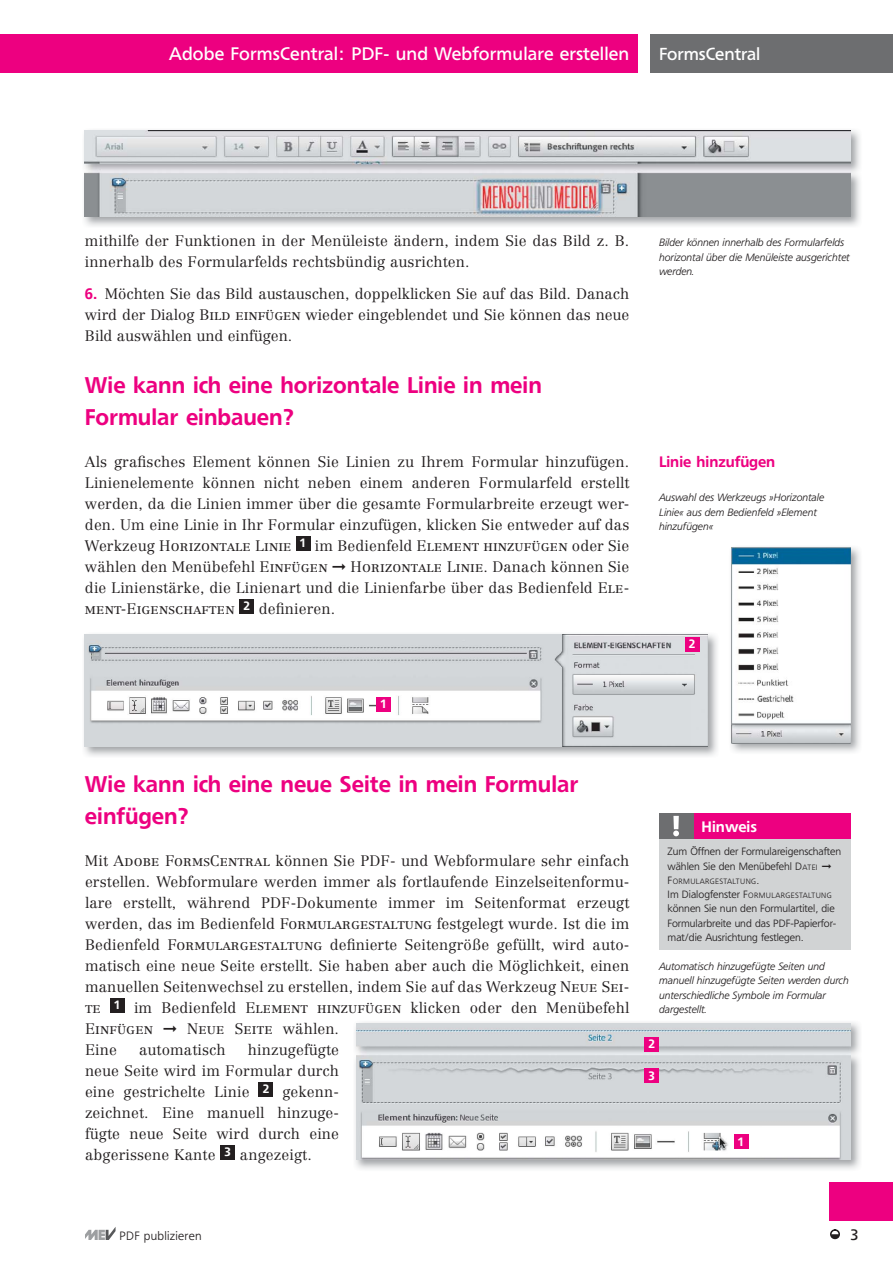
<style>
.page{position:relative;width:893px;height:1263px;background:#fff}
.page>*{position:absolute;margin:0;border:0;box-sizing:border-box;transform-origin:0 0}
.t1{font:500 22.5px/31.5px "Freeborn SB";color:#ed0080}
.t2{font:18px "Freeborn SB";letter-spacing:.01em;color:#fff}
.t3{font:17.25px "Freeborn SB";color:#fff}
.t4{font:300 15px/21px "Centennial";letter-spacing:.01em;color:#231f20;text-align:justify}
.t5{font:15px "Centennial Light SC";letter-spacing:.01em;color:#231f20}
.t6{font:500 15px "Freeborn SB";color:#ed0080}
.t7{font:500 15px "Freeborn SB";color:#fff}
.t8{font:15px "Freeborn SB";color:#231f20}
.t9{font:300 12px "Freeborn SB";letter-spacing:.025em;color:#231f20}
.t10{font:500 12px "Freeborn SB";color:#fff}
.t11{font:italic 300 10.5px/14.2px "Freeborn SB";color:#231f20}
.t12{font:300 10.5px/14.2px "Freeborn SB";color:#231f20}
.t13{font:300 7.65px/14.2px "Freeborn SB";letter-spacing:.055em;color:#231f20}
.s1{font-family:"Freeborn SB";font-weight:500;color:#ed0080}
.s2{font-family:"Centennial Light SC";font-weight:400}
.s3{font-family:"Centennial";font-weight:300}
.s4{font-size:7.65px}
.s5{font-size:10.5px}
</style>
<div class="page">
<svg style="left:85px;top:1227px;width:31px;height:13px"></svg>
<div style="left:830px;top:1229px;width:10px;height:10px;border:2px solid #231f20;border-radius:50%"></div>
<svg style="left:831px;top:1234px;width:8px;height:4px"></svg>
<div style="left:650px;top:34px;width:243px;height:38px;background:#6d6e70"></div>
<div style="left:0;top:34px;width:638px;height:38px;background:#ed0080"></div>
<div style="left:829px;top:1182px;width:64px;height:38px;background:#ed0080"></div>
<div style="left:296px;top:536px;width:15px;height:15px;background:#231f20"></div>
<div style="left:239px;top:599px;width:15px;height:15px;background:#231f20"></div>
<div style="left:110px;top:998px;width:15px;height:15px;background:#231f20"></div>
<div style="left:258px;top:1082px;width:15px;height:15px;background:#231f20"></div>
<div style="left:220px;top:1145px;width:15px;height:15px;background:#231f20"></div>
<img style="left:84px;top:130px;width:776px;height:96px">
<img style="left:85px;top:131px;width:765px;height:85px">
<img style="left:731px;top:547px;width:129px;height:205px">
<img style="left:732px;top:548px;width:118px;height:195px">
<img style="left:84px;top:634px;width:633px;height:122px">
<img style="left:85px;top:635px;width:623px;height:111px">
<div style="left:376px;top:697px;width:15px;height:15px;background:#ed0080"></div>
<div style="left:685px;top:637px;width:14px;height:15px;background:#ed0080"></div>
<img style="left:355px;top:1022px;width:505px;height:147px">
<img style="left:356px;top:1023px;width:494px;height:137px">
<div style="left:734px;top:1134px;width:15px;height:15px;background:#ed0080"></div>
<div style="left:644px;top:1037px;width:15px;height:15px;background:#ed0080"></div>
<div style="left:644px;top:1068px;width:15px;height:15px;background:#ed0080"></div>
<div style="left:659px;top:839px;width:191px;height:110px;background:#d1d3d4"></div>
<div style="left:693px;top:813px;width:157px;height:26px;background:#ed0080"></div>
<div style="left:659px;top:813px;width:34px;height:26px;background:#6d6e70"></div>
<svg style="left:673px;top:816px;width:6px;height:20px"></svg>
<p class="t2" style="left:169px;top:43px;width:461px">Adobe FormsCentral: PDF- und Webformulare erstellen</p>
<p class="t3" style="left:659px;top:44px;width:103px">FormsCentral</p>
<p class="t4" style="left:85px;top:232px;width:546px">mithilfe der Funktionen in der Menüleiste ändern, indem Sie das Bild z. B. innerhalb des Formularfelds rechtsbündig ausrichten.</p>
<p class="t4" style="left:85px;top:284px;width:546px"><span class="s1">6.</span> Möchten Sie das Bild austauschen, doppelklicken Sie auf das Bild. Danach wird der Dialog <span class="s2">Bild einfügen</span> wieder eingeblendet und Sie können das neue Bild auswählen und einfügen.</p>
<h1 class="t1" style="left:85px;top:371px;width:458px">Wie kann ich eine horizontale Linie in mein<br>Formular e inbauen?</h1>
<p class="t4" style="left:85px;top:452px;width:546px">Als grafisches Element können Sie Linien zu Ihrem Formular hinzufügen.<br>Linienelemente können nicht neben einem anderen Formularfeld erstellt werden, da die Linien immer über die gesamte Formularbreite erzeugt wer&shy;den. Um eine Linie in Ihr Formular einzufügen, klicken Sie entweder auf das</p>
<p class="t5" style="left:85px;top:539px;width:546px"><span class="s3">Werkzeug</span> Horizontale Linie <sup>1</sup> <span class="s3">im Bedienfeld</span> Element hinzufügen <span class="s3">oder Sie</span></p>
<p class="t4" style="left:85px;top:557px;width:546px">wählen den Menübefehl <span class="s2">Einfügen</span> ➞ <span class="s2">Horizontale Linie</span>. Danach können Sie die Linienstärke, die Linienart und die Linienfarbe über das Bedienfeld <span class="s2">Ele-</span></p>
<p class="t5" style="left:85px;top:602px;width:252px">ment-Eigenschaften <sup>2</sup> <span class="s3">definieren.</span></p>
<p class="t10" style="left:380px;top:699px;width:8px">1</p>
<p class="t11" style="left:659px;top:237px;width:192px">Bilder können innerhalb des Formularfelds horizontal über die Menüleiste ausgerichtet werden.</p>
<p class="t6" style="left:659px;top:455px;width:118px">Linie hinzufügen</p>
<p class="t11" style="left:659px;top:492px;width:167px">Auswahl des Werkzeugs »Horizontale<br>Linie« aus dem Bedienfeld »Element hinzufügen«</p>
<p class="t10" style="left:689px;top:639px;width:8px">2</p>
<h1 class="t1" style="left:85px;top:770px;width:495px">Wie kann ich eine neue Seite in mein Formular einfügen?</h1>
<p class="t4" style="left:85px;top:851px;width:546px">Mit <span class="s2">Adobe FormsCentral</span> können Sie PDF- und Webformulare sehr einfach erstellen. Webformulare werden immer als fortlaufende Einzelseitenformu&shy;lare erstellt, während PDF-Dokumente immer im Seitenformat erzeugt werden, das im Bedienfeld <span class="s2">Formulargestaltung</span> festgelegt wurde. Ist die im Bedienfeld <span class="s2">Formulargestaltung</span> definierte Seitengröße gefüllt, wird auto&shy;matisch eine neue Seite erstellt. Sie haben aber auch die Möglichkeit, einen manuellen Seitenwechsel zu erstellen, indem Sie auf das Werkzeug <span class="s2">Neue Sei&shy;te</span> <sup>1</sup> im Bedienfeld <span class="s2">Element hinzufügen</span> klicken oder den Menübefehl</p>
<p class="t5" style="left:85px;top:1022px;width:256px">Einfügen ➞ Neue Seite <span class="s3">wählen.</span></p>
<p class="t4" style="left:85px;top:1040px;width:33px">Eine</p>
<p class="t4" style="left:139px;top:1040px;width:88px">automatisch</p>
<p class="t4" style="left:85px;top:1040px;width:256px;text-indent:163px">hinzugefügte neue Seite wird im Formular durch eine gestrichelte Linie <sup>2</sup> gekenn&shy;zeichnet. Eine manuell hinzuge&shy;fügte neue Seite wird durch eine abgerissene Kante <sup>3</sup> angezeigt.</p>
<p class="t7" style="left:702px;top:820px;width:57px">Hinweis</p>
<p class="t12" style="left:668px;top:845px;width:175px">Zum Öffnen der Formulareigenschaften wählen Sie den Menübefehl D<span class="s4">ATEI</span> ➞</p>
<p class="t13" style="left:668px;top:875px;width:166px"><span class="s5">F</span>ORMULARGESTALTUNG<span class="s5">.<br>Im Dialogfenster F</span>ORMULARGESTALTUNG</p>
<p class="t12" style="left:667px;top:902px;width:170px">können Sie nun den Formulartitel, die<br>Formularbreite und das PDF-Papierfor&shy;mat/die Ausrichtung festlegen.</p>
<p class="t11" style="left:659px;top:960px;width:191px">Automatisch hinzugefügte Seiten und manuell hinzugefügte Seiten werden durch unterschiedliche Symbole im Formular dargestellt.</p>
<p class="t10" style="left:648px;top:1039px;width:8px">2</p>
<p class="t10" style="left:648px;top:1070px;width:8px">3</p>
<p class="t10" style="left:738px;top:1137px;width:8px">1</p>
<p class="t9" style="left:120px;top:1230px;width:84px">PDF publizieren</p>
<p class="t8" style="left:850px;top:1226px;width:10px">3</p>
</div>
